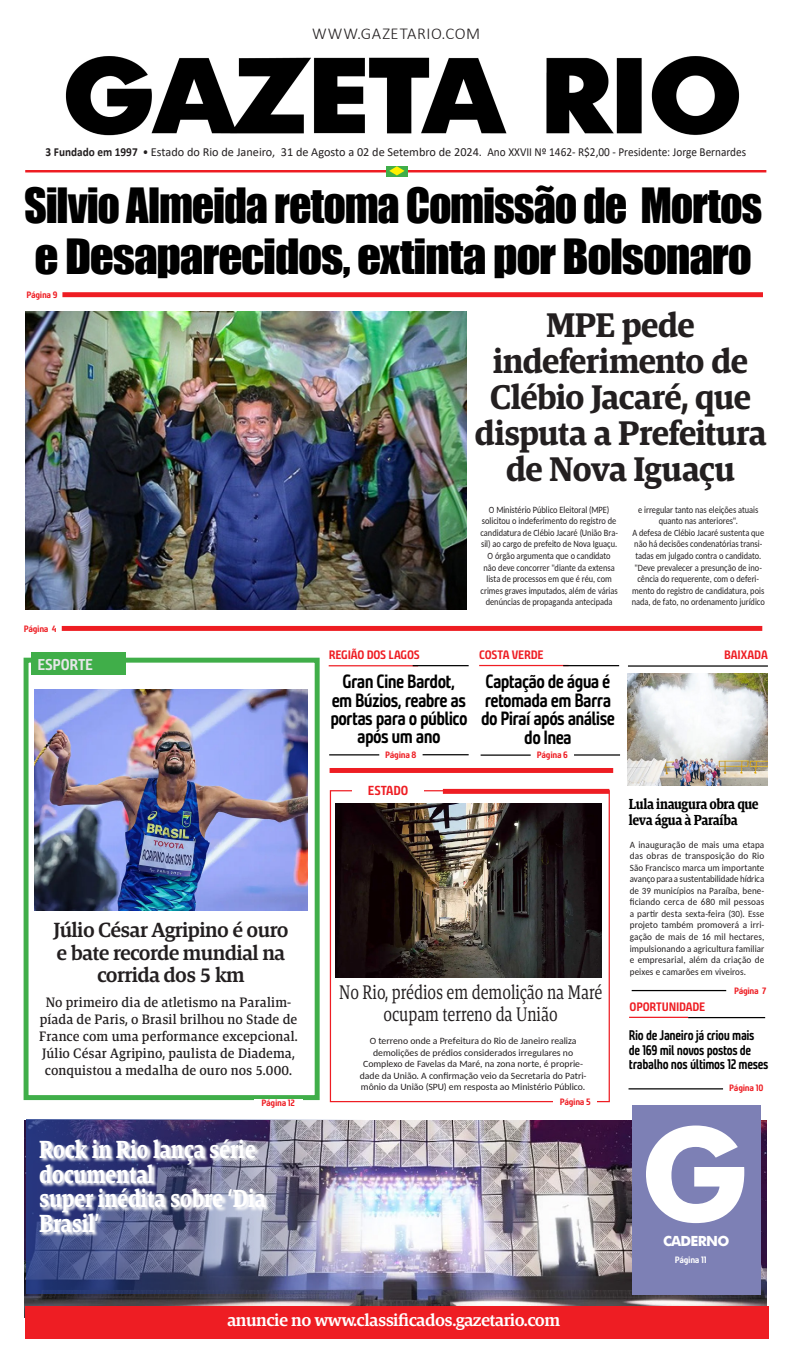
<style>
.page{position:relative;width:794px;height:1365px;background:#fff}
.page>*{position:absolute;margin:0;border:0;box-sizing:border-box;transform-origin:0 0}
.t1{font:700 130.38px "Futura";color:#fff}
.Nº_CHAMADA_DA_PAG_-_CAPA{font:44.62px "Impact";letter-spacing:-.025em;color:#000}
.Nº_CHAMADA_DA_PAG_-_CAPA-2{font:44.62px "Impact";letter-spacing:-.025em;color:#000;scale:1.06 1}
.Nº_CHAMADA_DA_PAG_-_CAPA-3{font:700 35px/35.9px "Askan";letter-spacing:-.035em;color:#231f20;text-align:center;scale:.96 1}
.Tit_-_Manchete_6_col_2_linhas{font:700 25.38px/24.5px "Askan";letter-spacing:-.01em;color:#fff;scale:.83 1}
.Tit_-_Manchete_6_col_2_linhas-2{font:600 21px/22.8px "Askan";letter-spacing:-.03em;color:#231f20;text-align:center}
.Tit_-_4_col_-_2_linhas{font:20.12px/21.9px "Askan";color:#231f20;text-align:center;scale:.77 1}
.Nº_CHAMADA_DA_PAG_-_CAPA-4{font:700 19.25px/18.4px "Bunday Clean";letter-spacing:-.04em;color:#000;text-align:center;scale:.88 1}
.Tit_-_2_col_-_2_linhas{font:600 17.5px "Askan";letter-spacing:-.03em;color:#fff}
.TEXTO_NORMAL{font:300 16.62px "Calibri";letter-spacing:.035em;color:#231f20}
.TEXTO_NORMAL-2{font:700 15.75px "Bunday Clean";letter-spacing:-.015em;color:#e6e7e9}
.Nº_CHAMADA_DA_PAG_-_CAPA-5{font:700 14.88px/15.8px "Askan";letter-spacing:-.035em;color:#000;scale:.86 1}
.TEXTO_NORMAL_-_X{font:500 14px/16.8px "Askan";letter-spacing:.005em;color:#231f20;text-align:center;scale:.94 1}
.Nº_CHAMADA_DA_PAG_-_CAPA-6{font:700 14px/14.9px "Bunday Clean";letter-spacing:-.025em;color:#000;scale:.84 1}
.t2{font:700 14px "Futura";letter-spacing:-.05em;color:#fff}
.TEXTO_NORMAL-3{font:700 13.12px "Bunday Clean";letter-spacing:-.01em;color:#ee1d23}
.t3{font:12.25px "Calibri";color:#231f20;scale:.92 1}
.TEXTO_NORMAL-4{font:700 12.25px "Bunday Clean";letter-spacing:-.015em;color:#ee1d23}
.TEXTO_NORMAL_-_X-2{font:9.62px/11.5px "Carlito";color:#231f20;text-align:center;scale:.87 1}
.TEXTO_NORMAL_-_X-3{font:9.62px/11.5px "Carlito";color:#231f20;text-align:justify;scale:.95 1}
.TEXTO_NORMAL-5{font:9.62px/11.5px "Carlito";letter-spacing:-.005em;color:#231f20;text-align:center}
.Nº_CHAMADA_DA_PAG_-_CAPA-7{font:700 9.28px "Bunday Clean";letter-spacing:-.035em;color:#ee1d23}
.Nº_CHAMADA_DA_PAG_-_CAPA-8{font:700 9.28px "Bunday Clean";letter-spacing:-.035em;color:#fff}
.s1{font-weight:700}
</style>
<div class="page">
<img style="left:25px;top:1120px;width:741px;height:186px">
<img style="left:65px;top:56px;width:675px;height:80px">
<hr style="left:25px;top:170px;width:363px;height:2px;background:#ee1d23">
<hr style="left:407px;top:170px;width:359px;height:2px;background:#ee1d23">
<div style="left:386px;top:166px;width:21px;height:10px;background:#40ae49"></div>
<svg style="left:389px;top:166px;width:15px;height:9px"></svg>
<div style="left:25px;top:1306px;width:743px;height:32px;background:#ee1d23"></div>
<div style="left:24px;top:657px;width:296px;height:442px;border:5px solid #40ae49"></div>
<img style="left:26px;top:1119px;width:338px;height:174px">
<div style="left:632px;top:1105px;width:129px;height:189px;background:#7d80b5"></div>
<hr style="left:479px;top:665px;width:89px;height:1px;background:#ee1d23">
<hr style="left:563px;top:665px;width:56px;height:1px;background:#000">
<hr style="left:329px;top:665px;width:89px;height:1px;background:#ee1d23">
<hr style="left:413px;top:665px;width:55px;height:1px;background:#000">
<hr style="left:631px;top:989px;width:95px;height:2px;background:#000">
<hr style="left:628px;top:1088px;width:95px;height:1px;background:#000">
<div style="left:330px;top:790px;width:280px;height:312px;border:1px solid #ee1d23"></div>
<div style="left:352px;top:785px;width:71px;height:15px;background:#fff"></div>
<hr style="left:329px;top:768px;width:284px;height:4px;background:#ee1d23">
<hr style="left:688px;top:1016px;width:77px;height:2px;background:#000">
<hr style="left:629px;top:1016px;width:59px;height:1px;background:#ee1d23">
<div style="left:553px;top:1098px;width:44px;height:9px;background:#fff"></div>
<hr style="left:628px;top:665px;width:140px;height:1px;background:#000">
<hr style="left:329px;top:754px;width:50px;height:1px;background:#000">
<hr style="left:422px;top:754px;width:46px;height:1px;background:#000">
<hr style="left:480px;top:754px;width:50px;height:1px;background:#000">
<hr style="left:574px;top:754px;width:46px;height:1px;background:#000">
<div style="left:443px;top:788px;width:166px;height:5px;background:#ee1d23"></div>
<div style="left:254px;top:1098px;width:48px;height:8px;background:#fff"></div>
<div style="left:31px;top:652px;width:95px;height:22px;background:#40ae49"></div>
<div style="left:62px;top:292px;width:701px;height:5px;background:#ee1d23"></div>
<div style="left:62px;top:626px;width:700px;height:5px;background:#ee1d23"></div>
<svg style="left:40px;top:1139px;width:231px;height:97px;background:#7b7fa4"></svg>
<img style="left:34px;top:689px;width:274px;height:221px">
<img style="left:25px;top:311px;width:442px;height:298px">
<img style="left:335px;top:803px;width:267px;height:174px">
<img style="left:628px;top:673px;width:140px;height:112px">
<p class="TEXTO_NORMAL" style="left:312px;top:23px;width:170px">WWW.GAZETARIO.COM</p>
<p class="t3" style="left:46px;top:143px;width:763px"><span class="s1">3 Fundado em 1997</span> • Estado do Rio de Janeiro, 31 de Agosto a 02 de Setembro de 2024. Ano XXVII Nº 1462- R$2,00 - Presidente: Jorge Bernardes</p>
<p class="Nº_CHAMADA_DA_PAG_-_CAPA" style="left:24px;top:171px;width:740px">Silvio Almeida retoma Comissão de Mortos</p>
<p class="Nº_CHAMADA_DA_PAG_-_CAPA-2" style="left:35px;top:222px;width:678px">e Desaparecidos, extinta por Bolsonaro</p>
<p class="Nº_CHAMADA_DA_PAG_-_CAPA-7" style="left:26px;top:288px;width:33px">Página 9</p>
<p class="Nº_CHAMADA_DA_PAG_-_CAPA-7" style="left:24px;top:622px;width:34px">Página 4</p>
<p class="TEXTO_NORMAL-2" style="left:37px;top:654px;width:57px">ESPORTE</p>
<p class="Tit_-_Manchete_6_col_2_linhas-2" style="left:53px;top:918px;width:236px">Júlio César Agripino é ouro e bate recorde mundial na corrida dos 5 km</p>
<p class="TEXTO_NORMAL_-_X" style="left:39px;top:994px;width:276px">No primeiro dia de atletismo na Paralim&shy;píada de Paris, o Brasil brilhou no Stade de France com uma performance excepcional.<br>Júlio César Agripino, paulista de Diadema, conquistou a medalha de ouro nos 5.000.</p>
<p class="Nº_CHAMADA_DA_PAG_-_CAPA-7" style="left:261px;top:1096px;width:35px">Página 12</p>
<p class="Tit_-_Manchete_6_col_2_linhas" style="left:39px;top:1136px;width:263px">Rock in Rio lança série documental</p>
<p class="Tit_-_Manchete_6_col_2_linhas" style="left:39px;top:1185px;width:275px">super inédita sobre ‘Dia<br>Brasil’</p>
<p class="Nº_CHAMADA_DA_PAG_-_CAPA-3" style="left:474px;top:307px;width:306px">MPE pede indeferimento de<br>Clébio Jacaré, que disputa a Prefeitura de Nova Iguaçu</p>
<p class="TEXTO_NORMAL_-_X-2" style="left:480px;top:503px;width:160px">O Ministério Público Eleitoral (MPE) solicitou o indeferimento do registro de candidatura de Clébio Jacaré (União Bra&shy;sil) ao cargo de prefeito de Nova Iguaçu.<br>O órgão argumenta que o candidato não deve concorrer "diante da extensa lista de processos em que é réu, com crimes graves imputados, além de várias denúncias de propaganda antecipada</p>
<p class="TEXTO_NORMAL_-_X-2" style="left:638px;top:503px;width:140px">e irregular tanto nas eleições atuais quanto nas anteriores".</p>
<p class="TEXTO_NORMAL_-_X-2" style="left:632px;top:526px;width:154px">A defesa de Clébio Jacaré sustenta que não há decisões condenatórias transi&shy;tadas em julgado contra o candidato. "Deve prevalecer a presunção de ino&shy;cência do requerente, com o deferi&shy;mento do registro de candidatura, pois nada, de fato, no ordenamento jurídico</p>
<p class="TEXTO_NORMAL-4" style="left:329px;top:646px;width:92px">REGIÃO DOS LAGOS</p>
<p class="TEXTO_NORMAL-4" style="left:724px;top:646px;width:45px">BAIXADA</p>
<p class="TEXTO_NORMAL-4" style="left:479px;top:646px;width:66px">COSTA VERDE</p>
<p class="Nº_CHAMADA_DA_PAG_-_CAPA-4" style="left:481px;top:672px;width:154px">Captação de água é retomada em Barra do Piraí após análise do Inea</p>
<p class="Nº_CHAMADA_DA_PAG_-_CAPA-4" style="left:330px;top:672px;width:157px">Gran Cine Bardot, em Búzios, reabre as portas para o público após um ano</p>
<p class="Nº_CHAMADA_DA_PAG_-_CAPA-7" style="left:385px;top:748px;width:33px">Página 8</p>
<p class="Nº_CHAMADA_DA_PAG_-_CAPA-7" style="left:537px;top:748px;width:33px">Página 6</p>
<p class="TEXTO_NORMAL-3" style="left:368px;top:781px;width:42px">ESTADO</p>
<p class="Tit_-_4_col_-_2_linhas" style="left:339px;top:981px;width:343px">No Rio, prédios em demolição na Maré ocupam terreno da União</p>
<p class="TEXTO_NORMAL-5" style="left:360px;top:1034px;width:228px">O terreno onde a Prefeitura do Rio de Janeiro realiza demolições de prédios considerados irregulares no Complexo de Favelas da Maré, na zona norte, é proprie&shy;dade da União. A confirmação veio da Secretaria do Patri&shy;mônio da União (SPU) em resposta ao Ministério Público.</p>
<p class="Nº_CHAMADA_DA_PAG_-_CAPA-7" style="left:560px;top:1095px;width:32px">Página 5</p>
<p class="Nº_CHAMADA_DA_PAG_-_CAPA-5" style="left:629px;top:796px;width:152px">Lula inaugura obra que leva água à Paraíba</p>
<p class="TEXTO_NORMAL_-_X-3" style="left:630px;top:838px;width:143px">A inauguração de mais uma etapa das obras de transposição do Rio São Francisco marca um importante avanço para a sustentabilidade hídrica de 39 municípios na Paraíba, bene&shy;ficiando cerca de 680 mil pessoas a partir desta sexta-feira (30). Esse projeto também promoverá a irri&shy;gação de mais de 16 mil hectares, impulsionando a agricultura familiar e empresarial, além da criação de peixes e camarões em viveiros.</p>
<p class="Nº_CHAMADA_DA_PAG_-_CAPA-7" style="left:734px;top:984px;width:34px">Página 7</p>
<p class="TEXTO_NORMAL-4" style="left:629px;top:998px;width:77px">OPORTUNIDADE</p>
<p class="Nº_CHAMADA_DA_PAG_-_CAPA-6" style="left:629px;top:1027px;width:168px">Rio de Janeiro já criou mais de 169 mil novos postos de trabalho nos últimos 12 meses</p>
<p class="Nº_CHAMADA_DA_PAG_-_CAPA-7" style="left:729px;top:1081px;width:35px">Página 10</p>
<p class="t1" style="left:640px;top:1078px;width:111px">G</p>
<p class="t2" style="left:663px;top:1230px;width:68px">CADERNO</p>
<p class="Nº_CHAMADA_DA_PAG_-_CAPA-8" style="left:675px;top:1253px;width:33px">Página 11</p>
<p class="Tit_-_2_col_-_2_linhas" style="left:227px;top:1308px;width:335px">anuncie no www.classificados.gazetario.com</p>
</div>
